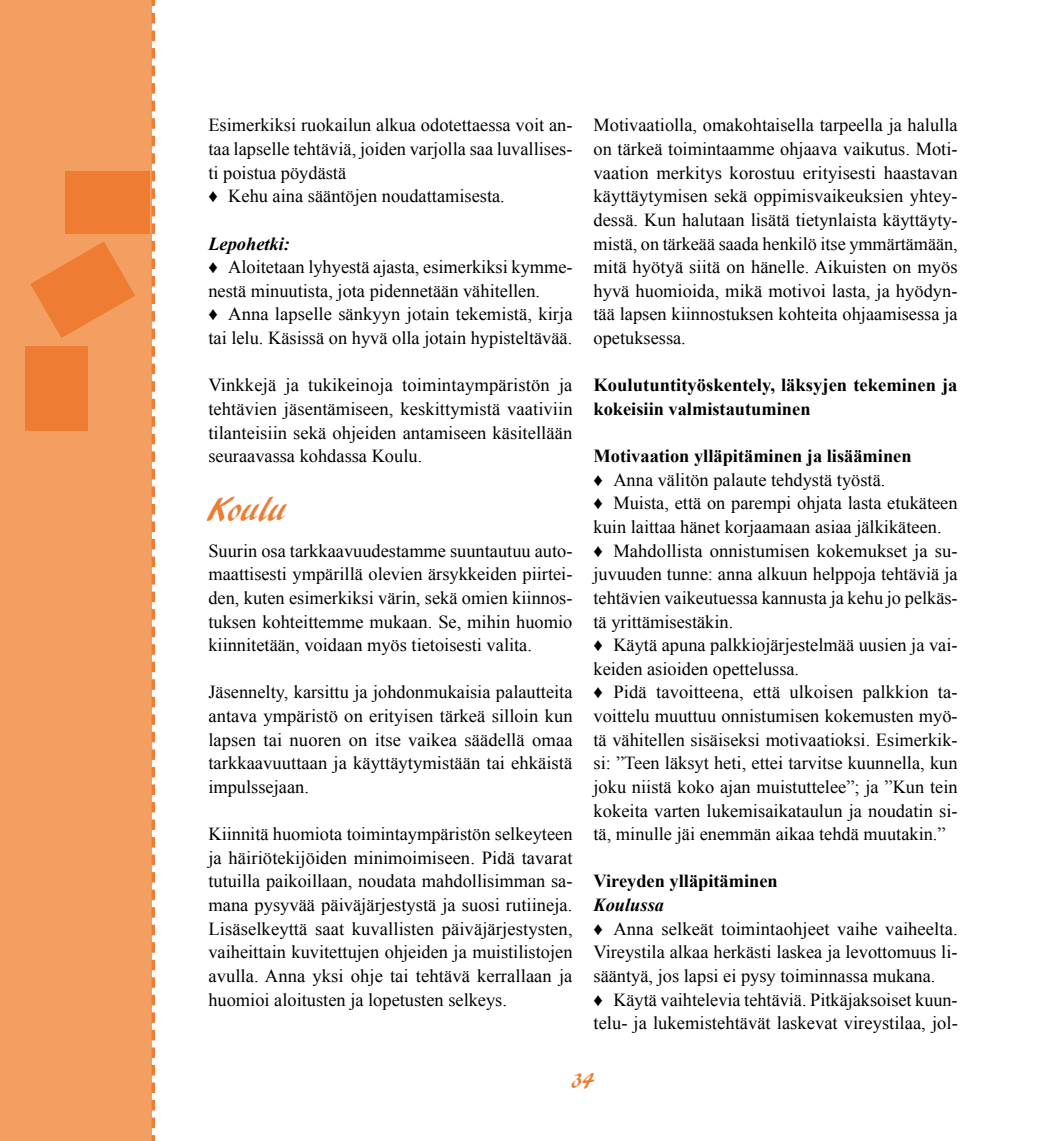
<style>
.page{position:relative;width:1042px;height:1141px;background:#fff}
.page>*{position:absolute;margin:0;border:0;box-sizing:border-box;transform-origin:0 0}
.t1{font:35px "ARBLANCA";color:#ee7c32}
.t2{font:22.75px "ARBLANCA";color:#ee7c32}
.t3{font:18.38px/23.6px "Times New Roman";color:#000;text-align:justify}
.t4{font:700 18.38px/23.6px "Times New Roman";color:#000}
.t5{font:italic 700 18.38px "Times New Roman";color:#000}
</style>
<div class="page">
<svg style="left:0;top:0;width:156px;height:1141px;background:#f4a268"></svg>
<svg style="left:30px;top:242px;width:105px;height:96px;background:#f08c48"></svg>
<div style="left:25px;top:346px;width:62px;height:85px;background:#ee7c32"></div>
<div style="left:65px;top:171px;width:85px;height:63px;background:#ee7c32"></div>
<p class="t3" style="left:208px;top:113px;width:366px;text-align:left">Esimerkiksi ruokailun alkua odotettaessa voit an&shy;taa lapselle tehtäviä, joiden varjolla saa luvallises&shy;ti poistua pöydästä<br>♦ Kehu aina sääntöjen noudattamisesta.</p>
<p class="t5" style="left:208px;top:231px;width:83px">Lepohetki:</p>
<p class="t3" style="left:208px;top:255px;width:366px;text-align:left">♦ Aloitetaan lyhyestä ajasta, esimerkiksi kymme&shy;nestä minuutista, jota pidennetään vähitellen.<br>♦ Anna lapselle sänkyyn jotain tekemistä, kirja tai lelu. Käsissä on hyvä olla jotain hypisteltävää.</p>
<p class="t3" style="left:208px;top:373px;width:366px">Vinkkejä ja tukikeinoja toimintaympäristön ja tehtävien jäsentämiseen, keskittymistä vaativiin tilanteisiin sekä ohjeiden antamiseen käsitellään seuraavassa kohdassa Koulu.</p>
<h1 class="t1" style="left:208px;top:490px;width:79px">Koulu</h1>
<p class="t3" style="left:208px;top:538px;width:366px">Suurin osa tarkkaavuudestamme suuntautuu auto&shy;maattisesti ympärillä olevien ärsykkeiden piirtei&shy;den, kuten esimerkiksi värin, sekä omien kiinnos&shy;tuksen kohteittemme mukaan. Se, mihin huomio kiinnitetään, voidaan myös tietoisesti valita.</p>
<p class="t3" style="left:208px;top:680px;width:366px">Jäsennelty, karsittu ja johdonmukaisia palautteita antava ympäristö on erityisen tärkeä silloin kun lapsen tai nuoren on itse vaikea säädellä omaa tarkkaavuuttaan ja käyttäytymistään tai ehkäistä impulssejaan.</p>
<p class="t3" style="left:208px;top:822px;width:366px">Kiinnitä huomiota toimintaympäristön selkeyteen ja häiriötekijöiden minimoimiseen. Pidä tavarat tutuilla paikoillaan, noudata mahdollisimman sa&shy;mana pysyvää päiväjärjestystä ja suosi rutiineja.<br>Lisäselkeyttä saat kuvallisten päiväjärjestysten, vaiheittain kuvitettujen ohjeiden ja muistilistojen avulla. Anna yksi ohje tai tehtävä kerrallaan ja huomioi aloitusten ja lopetusten selkeys.</p>
<p class="t3" style="left:593px;top:113px;width:366px">Motivaatiolla, omakohtaisella tarpeella ja halulla on tärkeä toimintaamme ohjaava vaikutus. Moti&shy;vaation merkitys korostuu erityisesti haastavan käyttäytymisen sekä oppimisvaikeuksien yhtey&shy;dessä. Kun halutaan lisätä tietynlaista käyttäyty&shy;mistä, on tärkeää saada henkilö itse ymmärtämään, mitä hyötyä siitä on hänelle. Aikuisten on myös hyvä huomioida, mikä motivoi lasta, ja hyödyn&shy;tää lapsen kiinnostuksen kohteita ohjaamisessa ja opetuksessa.</p>
<p class="t4" style="left:593px;top:373px;width:365px">Koulutuntityöskentely, läksyjen tekeminen ja kokeisiin valmistautuminen</p>
<p class="t4" style="left:593px;top:444px;width:320px">Motivaation ylläpitäminen ja lisääminen</p>
<p class="t3" style="left:593px;top:468px;width:366px;text-align:left">♦ Anna välitön palaute tehdystä työstä.<br>♦ Muista, että on parempi ohjata lasta etukäteen kuin laittaa hänet korjaamaan asiaa jälkikäteen.<br>♦ Mahdollista onnistumisen kokemukset ja su&shy;juvuuden tunne: anna alkuun helppoja tehtäviä ja tehtävien vaikeutuessa kannusta ja kehu jo pelkäs&shy;tä yrittämisestäkin.<br>♦ Käytä apuna palkkiojärjestelmää uusien ja vai&shy;keiden asioiden opettelussa.<br>♦ Pidä tavoitteena, että ulkoisen palkkion ta&shy;voittelu muuttuu onnistumisen kokemusten myö&shy;tä vähitellen sisäiseksi motivaatioksi. Esimerkik&shy;si: ”Teen läksyt heti, ettei tarvitse kuunnella, kun joku niistä koko ajan muistuttelee”; ja ”Kun tein kokeita varten lukemisaikataulun ja noudatin si&shy;tä, minulle jäi enemmän aikaa tehdä muutakin.”</p>
<p class="t4" style="left:593px;top:869px;width:186px">Vireyden ylläpitäminen</p>
<p class="t5" style="left:593px;top:892px;width:72px">Koulussa</p>
<p class="t3" style="left:593px;top:916px;width:366px;text-align:left">♦ Anna selkeät toimintaohjeet vaihe vaiheelta.<br>Vireystila alkaa herkästi laskea ja levottomuus li&shy;sääntyä, jos lapsi ei pysy toiminnassa mukana.<br>♦ Käytä vaihtelevia tehtäviä. Pitkäjaksoiset kuun&shy;telu- ja lukemistehtävät laskevat vireystilaa, jol-</p>
<p class="t2" style="left:572px;top:1068px;width:23px">34</p>
</div>
